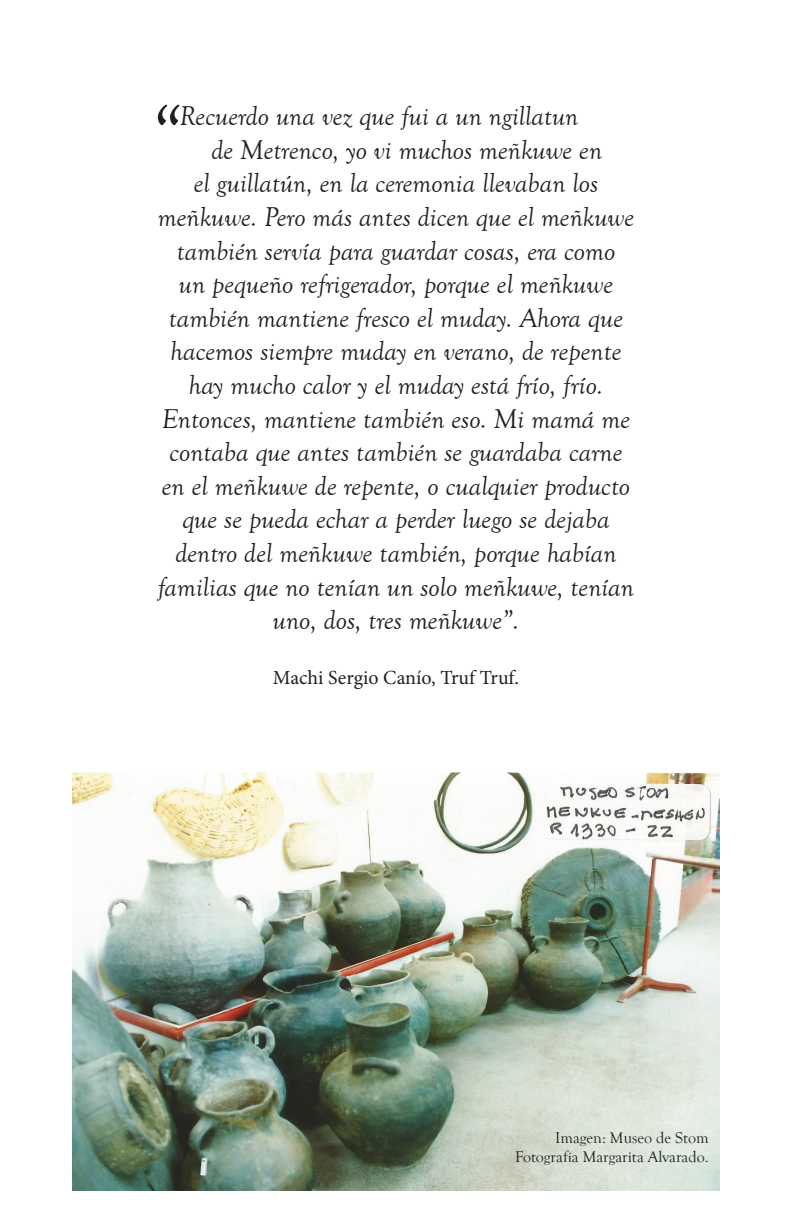
<style>
.page{position:relative;width:792px;height:1224px;background:#fff}
.page>*{position:absolute;margin:0;border:0;box-sizing:border-box;transform-origin:0 0}
.t1{font:italic 78px "Goudy Old Style T";color:#231f20}
.t2{font:italic 28px "Goudy Old Style T";color:#231f20}
.t3{font:20px "Minion Pro";color:#231f20}
.t4{font:16px "Goudy Old Style T";color:#231f20}
</style>
<div class="page">
<img style="left:72px;top:773px;width:648px;height:418px">
<p class="t1" style="left:150px;top:91px;width:31px">“</p>
<p class="t2" style="left:179px;top:101px;width:400px">Recuerdo una vez que fui a un ngillatun</p>
<p class="t2" style="left:211px;top:134px;width:392px">de Metrenco, yo vi muchos meñkuwe en</p>
<p class="t2" style="left:194px;top:168px;width:406px">el guillatún, en la ceremonia llevaban los</p>
<p class="t2" style="left:158px;top:202px;width:478px">meñkuwe. Pero más antes dicen que el meñkuwe</p>
<p class="t2" style="left:177px;top:235px;width:440px">también servía para guardar cosas, era como</p>
<p class="t2" style="left:179px;top:269px;width:436px">un pequeño refrigerador, porque el meñkuwe</p>
<p class="t2" style="left:169px;top:302px;width:456px">también mantiene fresco el muday. Ahora que</p>
<p class="t2" style="left:171px;top:336px;width:452px">hacemos siempre muday en verano, de repente</p>
<p class="t2" style="left:189px;top:370px;width:416px">hay mucho calor y el muday está frío, frío.</p>
<p class="t2" style="left:162px;top:403px;width:470px">Entonces, mantiene también eso. Mi mamá me</p>
<p class="t2" style="left:170px;top:437px;width:455px">contaba que antes también se guardaba carne</p>
<p class="t2" style="left:162px;top:470px;width:470px">en el meñkuwe de repente, o cualquier producto</p>
<p class="t2" style="left:182px;top:504px;width:429px">que se pueda echar a perder luego se dejaba</p>
<p class="t2" style="left:175px;top:538px;width:443px">dentro del meñkuwe también, porque habían</p>
<p class="t2" style="left:158px;top:571px;width:478px">familias que no tenían un solo meñkuwe, tenían</p>
<p class="t2" style="left:273px;top:605px;width:248px">uno, dos, tres meñkuwe”.</p>
<p class="t3" style="left:273px;top:665px;width:248px">Machi Sergio Canío, Truf Truf.</p>
<p class="t4" style="left:555px;top:1129px;width:155px">Imagen: Museo de Stom</p>
<p class="t4" style="left:515px;top:1148px;width:195px">Fotografía Margarita Alvarado.</p>
</div>
